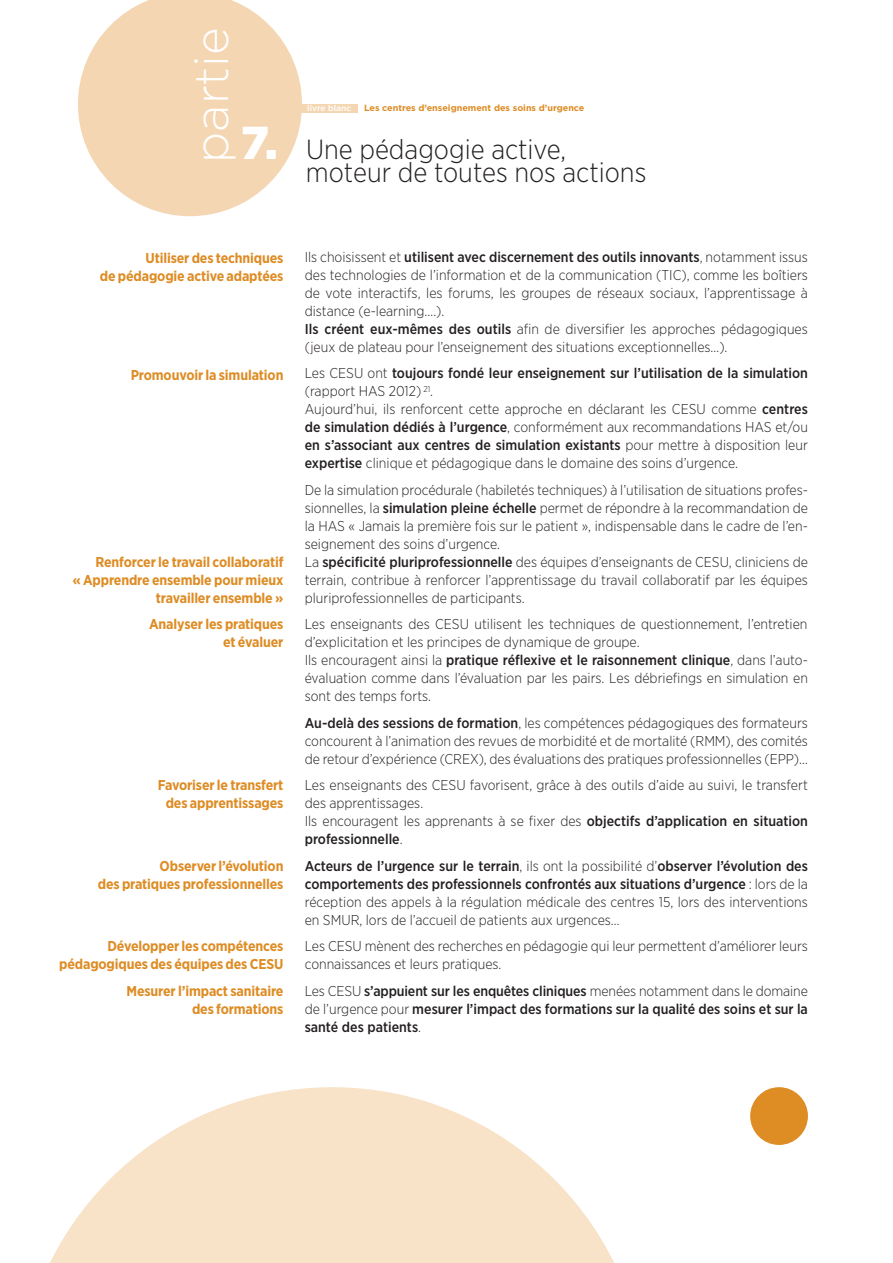
<style>
.page{position:relative;width:893px;height:1263px;background:#fff}
.page>*{position:absolute;margin:0;border:0;box-sizing:border-box;transform-origin:0 0}
.t1{font:300 47.4px "Gotham";color:#fff}
.t2{font:300 27.6px/23.1px "Gotham Narrow";color:#231f20}
.t3{font:300 14.25px/18px "Gotham Narrow";color:#231f20}
.t4{font:700 14.25px/18px "Gotham Narrow";letter-spacing:-.01em;color:#de8c24;text-align:right}
.t5{font:500 14.25px/18px "Gotham Narrow";color:#231f20;text-align:justify}
.t6{font:700 9px "Gotham";color:#de8c24}
.t7{font:500 8.4px "Gotham";color:#fff}
.s1{font-family:"Gotham";font-weight:900;font-size:46.05px;color:#fff}
.s2{font-weight:500}
.s3{font-weight:300}
</style>
<div class="page">
<svg style="left:78px;top:0;width:224px;height:216px;fill:#f4d6b2"></svg>
<div style="left:301px;top:104px;width:56px;height:9px;background:#f4d6b2"></div>
<div style="left:750px;top:1087px;width:58px;height:58px;background:#de8c24;border-radius:50%"></div>
<svg style="left:50px;top:1087px;width:564px;height:176px;fill:#f8e3c9"></svg>
<h1 class="t1" style="left:195px;top:163px;width:137px;rotate:-90deg">partie</h1>
<p class="t7" style="left:307px;top:105px;width:45px">livre blanc</p>
<p class="t6" style="left:364px;top:105px;width:222px">Les centres d’enseignement des soins d’urgence</p>
<h2 class="t2" style="left:306px;top:140px;width:342px;text-indent:-65px"><span class="s1">7.</span> Une pédagogie active, moteur de toutes nos actions</h2>
<p class="t4" style="left:100px;top:250px;width:185px">Utiliser des techniques<br>de pédagogie active adaptées</p>
<p class="t4" style="left:131px;top:367px;width:154px">Promouvoir la simulation</p>
<p class="t4" style="left:73px;top:554px;width:212px">Renforcer le travail collaboratif<br>« Apprendre ensemble pour mieux travailler ensemble »</p>
<p class="t4" style="left:149px;top:616px;width:136px">Analyser les pratiques et évaluer</p>
<p class="t4" style="left:158px;top:777px;width:127px;text-align:center">Favoriser le transfert des apprentissages</p>
<p class="t4" style="left:98px;top:858px;width:187px">Observer l’évolution<br>des pratiques professionnelles</p>
<p class="t4" style="left:59px;top:938px;width:226px">Développer les compétences pédagogiques des équipes des CESU</p>
<p class="t4" style="left:126px;top:983px;width:159px">Mesurer l’impact sanitaire des formations</p>
<p class="t3" style="left:305px;top:249px;width:505px">Ils choisissent et <span class="s2">utilisent avec discernement des outils innovants</span>, notamment issus des technologies de l’information et de la communication (TIC), comme les boîtiers de vote interactifs, les forums, les groupes de réseaux sociaux, l’apprentissage à distance (e-learning….).<br><span class="s2">Ils créent eux-mêmes des outils</span> afin de diversifier les approches pédagogiques (jeux de plateau pour l’enseignement des situations exceptionnelles…).</p>
<p class="t3" style="left:305px;top:365px;width:505px">Les CESU ont <span class="s2">toujours fondé leur enseignement sur l’utilisation de la simulation </span>(rapport HAS 2012) <sup>21</sup>.<br>Aujourd’hui, ils renforcent cette approche en déclarant les CESU comme <span class="s2">centres de simulation dédiés à l’urgence</span>, conformément aux recommandations HAS et/ou <span class="s2">en s’associant aux centres de simulation existants</span> pour mettre à disposition leur <span class="s2">exper tise</span> clinique et pédagogique dans le domaine des soins d’urgence.</p>
<p class="t3" style="left:305px;top:482px;width:505px">De la simulation procédurale (habiletés techniques) à l’utilisation de situations profes - sionnelles, la <span class="s2">simulation pleine échelle</span> permet de répondre à la recommandation de la HAS « Jamais la première fois sur le patient », indispensable dans le cadre de l’en&shy;seignement des soins d’urgence.<br>La <span class="s2">spécificité pluriprofessionnelle</span> des équipes d’enseignants de CESU, cliniciens de terrain, contribue à renforcer l’apprentissage du travail collaboratif par les équipes pluriprofessionnelles de participants.</p>
<p class="t3" style="left:305px;top:616px;width:505px">Les enseignants des CESU utilisent les techniques de questionnement, l’entretien d’explicitation et les principes de dynamique de groupe.<br>Ils encouragent ainsi la <span class="s2">pratique réflexive et le raisonnement clinique</span>, dans l’auto - évaluation comme dans l’évaluation par les pairs. Les débriefings en simulation en sont des temps forts.</p>
<p class="t3" style="left:305px;top:715px;width:505px;text-align:justify"><span class="s2">Au-delà des sessions de formation</span>, les compétences pédagogiques des formateurs concourent à l’animation des revues de morbidité et de mortalité (RMM), des comités de retour d’expérience (CREX), des évaluations des pratiques professionnelles (EPP)…</p>
<p class="t3" style="left:305px;top:777px;width:505px">Les enseignants des CESU favorisent, grâce à des outils d’aide au suivi, le transfert des apprentissages.<br>Ils encouragent les apprenants à se fixer des <span class="s2">objectifs d’application en situation profes sionnelle</span>.</p>
<p class="t3" style="left:305px;top:858px;width:505px;text-align:justify"><span class="s2">Acteurs de l’urgence sur le terrain</span>, ils ont la possibilité d’<span class="s2">observer l’évolution des comportements des professionnels confrontés aux situations d’urgence</span> : lors de la réception des appels à la régulation médicale des centres 15, lors des interventions en SMUR, lors de l’accueil de patients aux urgences…</p>
<p class="t3" style="left:305px;top:938px;width:505px">Les CESU mènent des recherches en pédagogie qui leur permettent d’améliorer leurs connaissances et leurs pratiques.</p>
<p class="t5" style="left:305px;top:983px;width:505px"><span class="s3">Les CESU</span> s’appuient sur les enquêtes cliniques <span class="s3">menées notamment dans le domaine de l’urgence pour</span> mesurer l’impact des formations sur la qualité des soins et sur la santé des patients<span class="s3">.</span></p>
</div>
